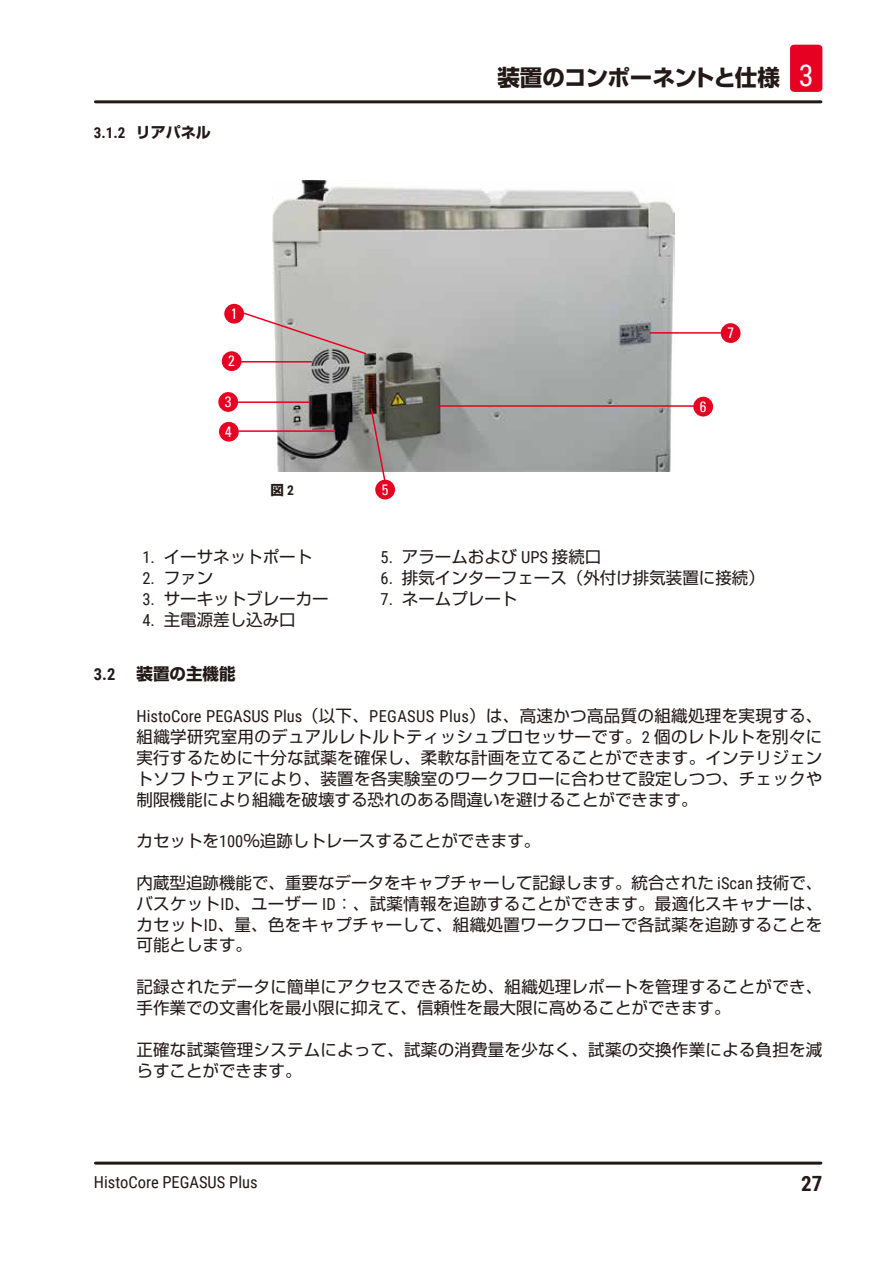
<style>
.page{position:relative;width:893px;height:1263px;background:#fff}
.page>*{position:absolute;margin:0;border:0;box-sizing:border-box;transform-origin:0 0}
.t1{font:700 22.5px "Shin Go Pro";letter-spacing:-.025em;color:#231916}
.t2{font:700 21px "Roboto Condensed";color:#231916}
.Description_text{font:16.5px/20.9px "Shin Go Pro";color:#231916;text-align:justify}
.t3{font:16.5px "Roboto Condensed";color:#231916}
.t4{font:700 16.5px "Shin Go Pro";color:#231916}
.t5{font:700 16.5px "Roboto Condensed";color:#231916}
.t6{font:700 15px "Roboto Condensed";color:#231916}
.t7{font:condensed 15px "Univers";color:#fff}
.t8{font:700 13.5px "Shin Go Pro";color:#231916}
.s1{font-family:"Shin Go Pro"}
.s2{font-family:"Roboto Condensed";font-weight:400;font-size:30px;color:#fff}
.s3{font-family:"Roboto Condensed"}
</style>
<div class="page">
<hr style="left:95px;top:100px;width:726px;height:3px;background:#231916">
<hr style="left:95px;top:1161px;width:726px;height:3px;background:#231916">
<div style="left:790px;top:45px;width:32px;height:47px;background:#e60021;border-radius:4px"></div>
<img style="left:273px;top:181px;width:401px;height:291px">
<hr style="left:239px;top:401px;width:70px;height:2px;background:#e60021">
<hr style="left:241px;top:361px;width:71px;height:1px;background:#e60021">
<svg style="left:242px;top:311px;width:125px;height:44px"></svg>
<hr style="left:239px;top:430px;width:96px;height:2px;background:#e60021">
<hr style="left:650px;top:332px;width:71px;height:2px;background:#e60021">
<hr style="left:438px;top:405px;width:255px;height:2px;background:#e60021">
<svg style="left:370px;top:407px;width:16px;height:75px"></svg>
<div style="left:224px;top:304px;width:20px;height:20px;background:#e60021;border-radius:50%"></div>
<div style="left:218px;top:392px;width:20px;height:20px;background:#e60021;border-radius:50%"></div>
<div style="left:222px;top:351px;width:20px;height:20px;background:#e60021;border-radius:50%"></div>
<div style="left:219px;top:422px;width:20px;height:20px;background:#e60021;border-radius:50%"></div>
<div style="left:375px;top:480px;width:20px;height:19px;background:#e60021;border-radius:50%"></div>
<div style="left:693px;top:397px;width:20px;height:19px;background:#e60021;border-radius:50%"></div>
<div style="left:721px;top:323px;width:19px;height:20px;background:#e60021;border-radius:50%"></div>
<p class="t6" style="left:94px;top:122px;width:118px">3.1.2 <span class="s1">リアパネル</span></p>
<h1 class="t1" style="left:497px;top:60px;width:318px">装置のコンポーネントと仕様 <span class="s2">3</span></h1>
<p class="t7" style="left:231px;top:304px;width:8px">1</p>
<p class="t7" style="left:228px;top:351px;width:8px">2</p>
<p class="t7" style="left:225px;top:392px;width:8px">3</p>
<p class="t7" style="left:225px;top:422px;width:8px">4</p>
<p class="t8" style="left:271px;top:479px;width:25px">図 <span class="s3">2</span></p>
<p class="Description_text" style="left:142px;top:544px;width:171px"><span class="s3">1.</span> イーサネットポート</p>
<p class="Description_text" style="left:142px;top:565px;width:72px"><span class="s3">2.</span> ファン</p>
<p class="Description_text" style="left:142px;top:586px;width:188px"><span class="s3">3.</span> サーキットブレーカー</p>
<p class="Description_text" style="left:142px;top:607px;width:155px"><span class="s3">4.</span> 主電源差し込み口</p>
<p class="t7" style="left:382px;top:480px;width:8px">5</p>
<p class="t7" style="left:728px;top:323px;width:8px">7</p>
<p class="t7" style="left:700px;top:397px;width:8px">6</p>
<p class="Description_text" style="left:381px;top:544px;width:222px"><span class="s3">5.</span> アラームおよび <span class="s3">UPS</span> 接続口</p>
<p class="Description_text" style="left:381px;top:565px;width:386px"><span class="s3">6.</span> 排気インターフェース（外付け排気装置に接続）</p>
<p class="Description_text" style="left:381px;top:586px;width:138px"><span class="s3">7.</span> ネームプレート</p>
<p class="t5" style="left:94px;top:663px;width:23px">3.2</p>
<p class="t4" style="left:136px;top:661px;width:100px">装置の主機能</p>
<p class="Description_text" style="left:136px;top:703px;width:687px"><span class="s3">HistoCore PEGASUS Plus</span>（以下、<span class="s3">PEGASUS Plus</span>）は、高速かつ高品質の組織処理を実現する、組織学研究室用のデュアルレトルトティッシュプロセッサーです。<span class="s3">2</span> 個のレトルトを別々に実行するために十分な試薬を確保し、柔軟な計画を立てることができます。インテリジェントソフトウェアにより、装置を各実験室のワークフローに合わせて設定しつつ、チェックや制限機能により組織を破壊する恐れのある間違いを避けることができます。</p>
<p class="Description_text" style="left:136px;top:828px;width:405px">カセットを<span class="s3">100</span>％追跡しトレースすることができます。</p>
<p class="Description_text" style="left:136px;top:870px;width:687px">内蔵型追跡機能で、重要なデータをキャプチャーして記録します。統合された <span class="s3">iScan</span> 技術で、バスケット<span class="s3">ID</span>、ユーザー <span class="s3">ID</span>：、試薬情報を追跡することができます。最適化スキャナーは、カセット<span class="s3">ID</span>、量、色をキャプチャーして、組織処置ワークフローで各試薬を追跡することを可能とします。</p>
<p class="Description_text" style="left:136px;top:974px;width:687px">記録されたデータに簡単にアクセスできるため、組織処理レポートを管理することができ、手作業での文書化を最小限に抑えて、信頼性を最大限に高めることができます。</p>
<p class="Description_text" style="left:136px;top:1037px;width:687px">正確な試薬管理システムによって、試薬の消費量を少なく、試薬の交換作業による負担を減らすことができます。</p>
<p class="t3" style="left:94px;top:1170px;width:165px">HistoCore PEGASUS Plus</p>
<p class="t2" style="left:801px;top:1169px;width:23px">27</p>
</div>
